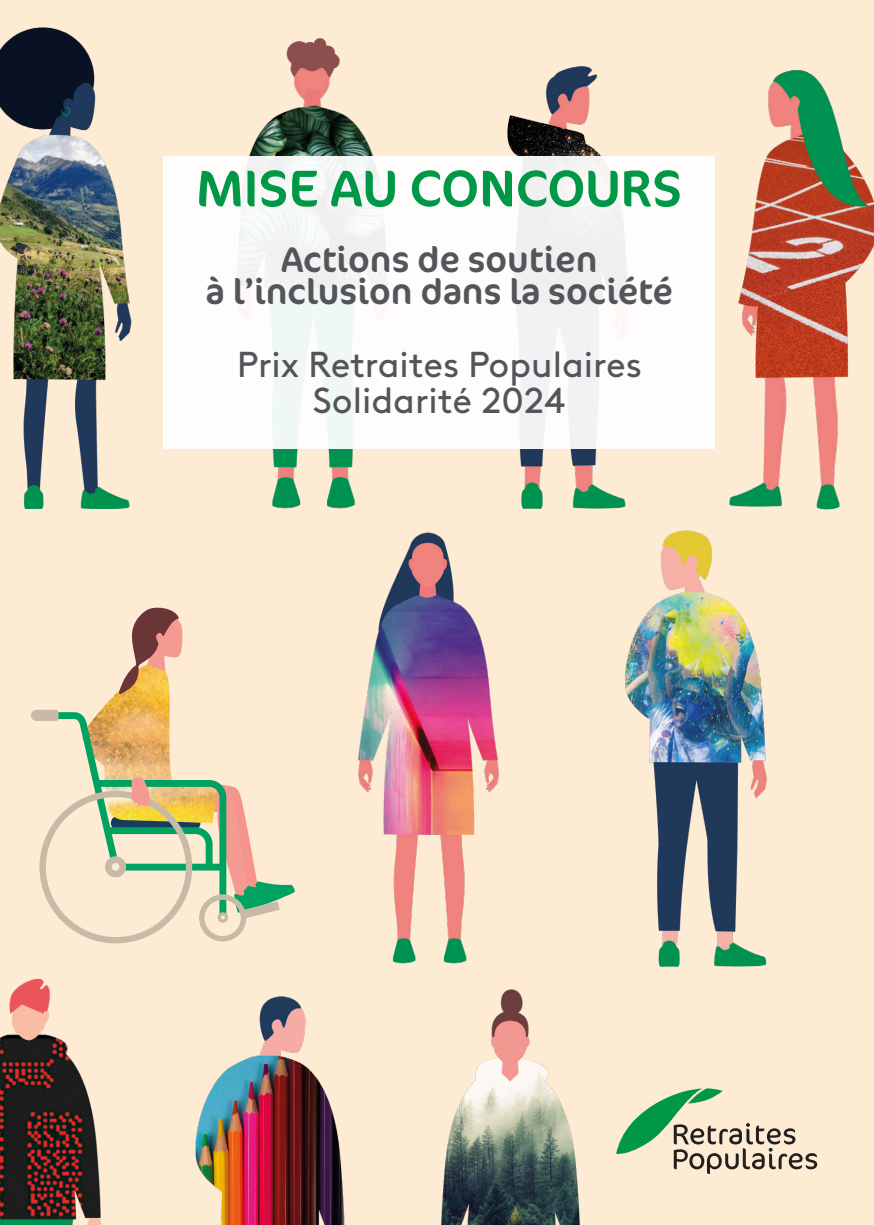
<style>
.page{position:relative;width:874px;height:1225px;background:#fff}
.page>*{position:absolute;margin:0;border:0;box-sizing:border-box;transform-origin:0 0}
.t1{font:52px "Cocon OT";letter-spacing:.01em;color:#009847}
.t2{font:36px/32px "Cocon OT";color:#54555a;text-align:center}
.t3{font:36px/36px "Brown LL";color:#54555a;text-align:center}
</style>
<div class="page">
<div style="left:0;top:0;width:873px;height:1225px;background:#feebd4"></div>
<svg style="left:616px;top:1088px;width:200px;height:86px"></svg>
<img style="left:714px;top:70px;width:159px;height:440px">
<img style="left:507px;top:66px;width:119px;height:443px">
<img style="left:249px;top:38px;width:124px;height:471px">
<img style="left:0;top:28px;width:132px;height:481px">
<img style="left:0;top:978px;width:101px;height:247px">
<img style="left:195px;top:996px;width:150px;height:229px">
<img style="left:441px;top:989px;width:139px;height:236px">
<img style="left:339px;top:507px;width:177px;height:457px">
<img style="left:607px;top:508px;width:177px;height:459px">
<img style="left:101px;top:696px;width:69px;height:14px">
<svg style="left:31px;top:710px;width:263px;height:233px"></svg>
<svg style="left:114px;top:607px;width:69px;height:89px"></svg>
<div style="left:163px;top:156px;width:551px;height:293px;background:linear-gradient(to right,#f9fbf9,#faf9f9)"></div>
<h1 class="t1" style="left:196px;top:158px;width:486px">MISE AU CONCOURS</h1>
<p class="t2" style="left:205px;top:245px;width:468px">Actions de soutien<br>à l’inclusion dans la société</p>
<p class="t3" style="left:236px;top:343px;width:406px">Prix Retraites Populaires<br>Solidarité 2024</p>
</div>
